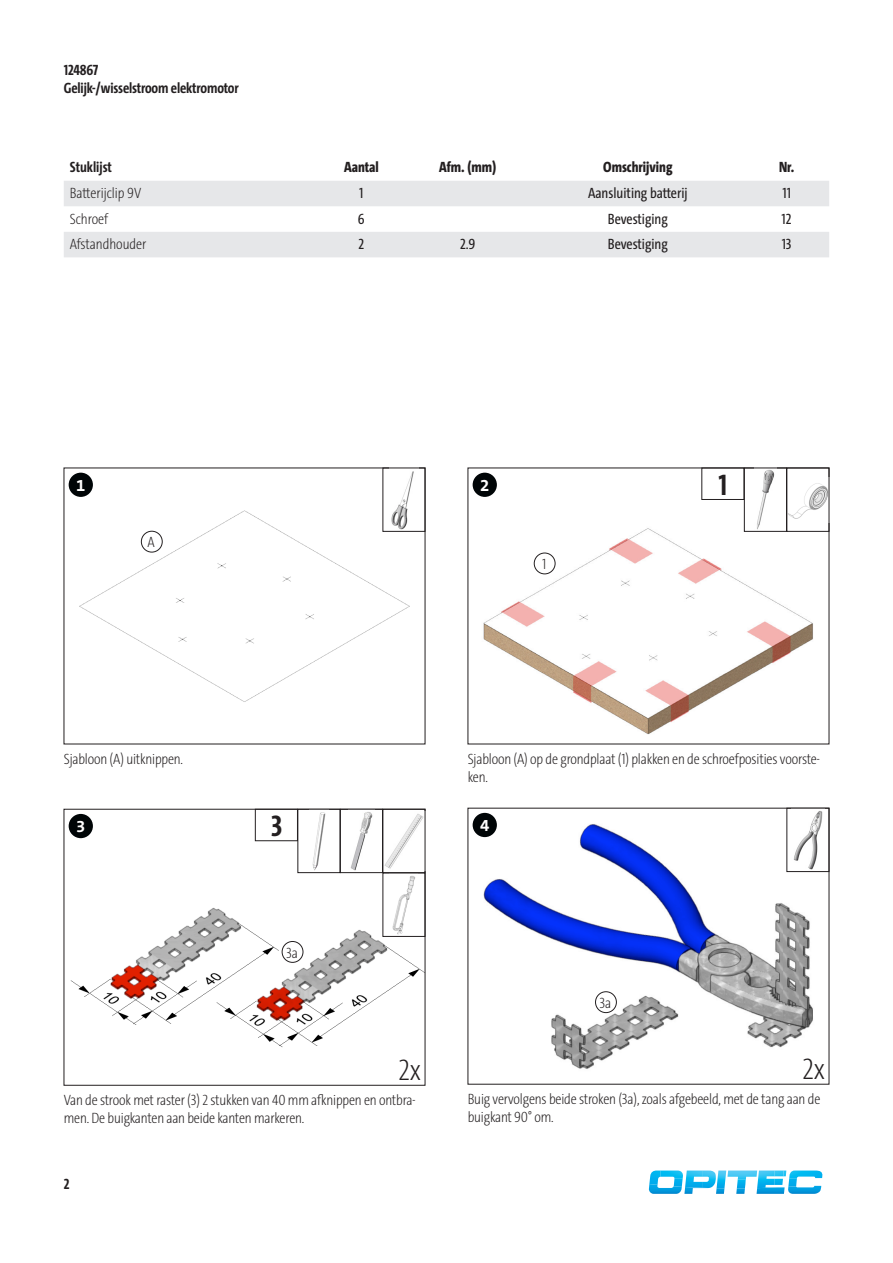
<style>
.page{position:relative;width:893px;height:1263px;background:#fff}
.page>*{position:absolute;margin:0;border:0;box-sizing:border-box;transform-origin:0 0}
.Anleitungstext-Inhal{font:200 30px "The Sans Cd LF2";color:#231f20}
.Anleitungstext-Inhal-2{font:700 30px "The Sans Cd LF7";color:#231f20}
.t1{font:700 16.8px "The Sans B W7";color:#fff}
.Anleitungstext-Inhal-3{font:200 15px/18px "The Sans Cd LF2";letter-spacing:-.01em;color:#231f20}
.Tabelle-Inhalt-Zentr{font:15px "The Sans Cd LF5 Plain";color:#231f20}
.Anleitungstext-Inhal-4{font:700 15px "The Sans Cd LF7";letter-spacing:-.01em;color:#231f20}
.Tabelle{font:200 15px "The Sans Cd LF2";color:#231f20}
.Tabelle-Headline_Zen{font:800 15px "The Sans Cd LF8";color:#231f20}
.Beschreibung_linksbü{font:700 15px "The Sans Cd LF7";color:#231f20}
</style>
<div class="page">
<svg style="left:648px;top:1170px;width:175px;height:24px"></svg>
<img style="left:483px;top:512px;width:344px;height:223px">
<img style="left:70px;top:887px;width:353px;height:160px">
<img style="left:483px;top:810px;width:344px;height:259px">
<div style="left:472px;top:472px;width:26px;height:26px;background:#000507;border-radius:50%"></div>
<div style="left:471px;top:471px;width:28px;height:28px;border:2px solid #fff;border-radius:50%"></div>
<div style="left:68px;top:813px;width:26px;height:26px;background:#000507;border-radius:50%"></div>
<div style="left:67px;top:812px;width:28px;height:28px;border:2px solid #fff;border-radius:50%"></div>
<div style="left:472px;top:812px;width:26px;height:26px;background:#000507;border-radius:50%"></div>
<div style="left:471px;top:811px;width:28px;height:28px;border:2px solid #fff;border-radius:50%"></div>
<img style="left:385px;top:814px;width:38px;height:55px">
<div style="left:383px;top:809px;width:42px;height:64px;border:1px solid #231f20"></div>
<img style="left:791px;top:810px;width:34px;height:60px">
<img style="left:789px;top:483px;width:38px;height:39px">
<img style="left:755px;top:470px;width:21px;height:59px">
<div style="left:744px;top:468px;width:43px;height:63px;border:1px solid #231f20"></div>
<div style="left:702px;top:468px;width:42px;height:32px;border:1px solid #231f20"></div>
<div style="left:534px;top:553px;width:21px;height:21px;background:#fff;border-radius:50%"></div>
<div style="left:534px;top:553px;width:21px;height:21px;border:1px solid #231f20;border-radius:50%"></div>
<svg style="left:64px;top:181px;width:765px;height:76px;fill:#e6e7e9"></svg>
<div style="left:255px;top:809px;width:43px;height:32px;border:1px solid #231f20"></div>
<img style="left:350px;top:812px;width:23px;height:59px">
<div style="left:340px;top:809px;width:43px;height:64px;border:1px solid #231f20"></div>
<img style="left:312px;top:812px;width:14px;height:59px">
<div style="left:298px;top:809px;width:42px;height:64px;border:1px solid #231f20"></div>
<div style="left:282px;top:941px;width:21px;height:21px;background:#fff;border-radius:50%"></div>
<div style="left:282px;top:941px;width:21px;height:21px;border:1px solid #231f20;border-radius:50%"></div>
<img style="left:390px;top:876px;width:28px;height:58px">
<img style="left:79px;top:495px;width:344px;height:207px">
<div style="left:68px;top:472px;width:26px;height:26px;background:#000507;border-radius:50%"></div>
<div style="left:67px;top:471px;width:28px;height:28px;border:2px solid #fff;border-radius:50%"></div>
<img style="left:389px;top:471px;width:30px;height:58px">
<div style="left:141px;top:531px;width:21px;height:21px;background:#fff;border-radius:50%"></div>
<div style="left:141px;top:531px;width:21px;height:21px;border:1px solid #231f20;border-radius:50%"></div>
<div style="left:595px;top:992px;width:21px;height:20px;background:#fff;border-radius:50%"></div>
<div style="left:595px;top:991px;width:22px;height:22px;border:1px solid #231f20;border-radius:50%"></div>
<p class="Anleitungstext-Inhal-4" style="left:64px;top:60px;width:36px">124867</p>
<p class="Anleitungstext-Inhal-4" style="left:64px;top:78px;width:177px">Gelijk-/wisselstroom elektromotor</p>
<p class="Beschreibung_linksbü" style="left:70px;top:158px;width:44px">Stuklijst</p>
<p class="Tabelle-Headline_Zen" style="left:344px;top:158px;width:36px">Aantal</p>
<p class="Tabelle-Headline_Zen" style="left:439px;top:158px;width:59px">Afm. (mm)</p>
<p class="Tabelle-Headline_Zen" style="left:603px;top:158px;width:71px">Omschrijving</p>
<p class="Tabelle-Headline_Zen" style="left:779px;top:158px;width:17px">Nr.</p>
<p class="Tabelle" style="left:70px;top:183px;width:73px">Batterijclip 9V</p>
<p class="Tabelle-Inhalt-Zentr" style="left:359px;top:183px;width:6px">1</p>
<p class="Tabelle-Inhalt-Zentr" style="left:588px;top:183px;width:101px">Aansluiting batterij</p>
<p class="Tabelle-Inhalt-Zentr" style="left:782px;top:183px;width:10px">11</p>
<p class="Tabelle" style="left:70px;top:209px;width:40px">Schroef</p>
<p class="Tabelle-Inhalt-Zentr" style="left:358px;top:209px;width:8px">6</p>
<p class="Tabelle-Inhalt-Zentr" style="left:608px;top:209px;width:61px">Bevestiging</p>
<p class="Tabelle-Inhalt-Zentr" style="left:782px;top:209px;width:12px">12</p>
<p class="Tabelle" style="left:70px;top:234px;width:78px">Afstandhouder</p>
<p class="Tabelle-Inhalt-Zentr" style="left:359px;top:234px;width:7px">2</p>
<p class="Tabelle-Inhalt-Zentr" style="left:460px;top:234px;width:17px">2.9</p>
<p class="Tabelle-Inhalt-Zentr" style="left:608px;top:234px;width:61px">Bevestiging</p>
<p class="Tabelle-Inhalt-Zentr" style="left:782px;top:234px;width:11px">13</p>
<p class="t1" style="left:76px;top:475px;width:11px">1</p>
<p class="Anleitungstext-Inhal-3" style="left:148px;top:533px;width:9px">A</p>
<p class="Anleitungstext-Inhal-3" style="left:64px;top:749px;width:121px">Sjabloon (A) uitknippen.</p>
<p class="t1" style="left:480px;top:475px;width:11px">2</p>
<p class="Anleitungstext-Inhal-3" style="left:542px;top:554px;width:6px">1</p>
<p class="Anleitungstext-Inhal-2" style="left:718px;top:466px;width:10px">1</p>
<p class="Anleitungstext-Inhal-3" style="left:468px;top:749px;width:353px">Sjabloon (A) op de grondplaat (1) plakken en de schroefposities voorste&shy;ken.</p>
<p class="Anleitungstext-Inhal-2" style="left:271px;top:807px;width:13px">3</p>
<p class="t1" style="left:76px;top:816px;width:11px">3</p>
<p class="t1" style="left:480px;top:815px;width:11px">4</p>
<p class="Anleitungstext-Inhal-3" style="left:286px;top:943px;width:13px">3a</p>
<p class="Anleitungstext-Inhal" style="left:399px;top:1050px;width:24px">2x</p>
<p class="Anleitungstext-Inhal-3" style="left:599px;top:993px;width:13px">3a</p>
<p class="Anleitungstext-Inhal" style="left:803px;top:1049px;width:24px">2x</p>
<p class="Anleitungstext-Inhal-3" style="left:64px;top:1091px;width:353px">Van de strook met raster (3) 2 stukken van 40 mm afknippen en ontbra&shy;men. De buigkanten aan beide kanten markeren.</p>
<p class="Anleitungstext-Inhal-3" style="left:468px;top:1089px;width:354px">Buig vervolgens beide stroken (3a), zoals afgebeeld, met de tang aan de buigkant 90° om.</p>
<p class="Anleitungstext-Inhal-4" style="left:64px;top:1174px;width:7px">2</p>
</div>
